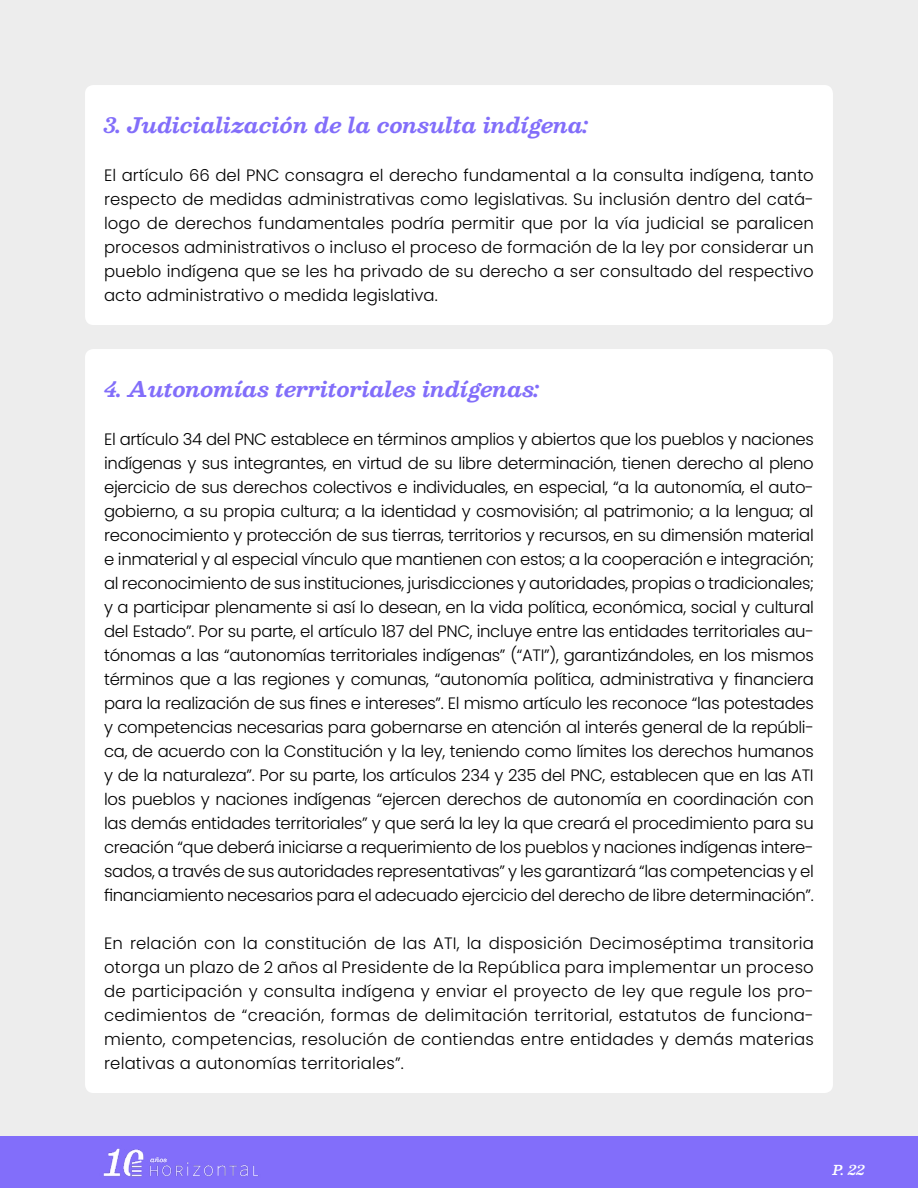
<style>
.page{position:relative;width:918px;height:1188px;background:#fff}
.page>*{position:absolute;margin:0;border:0;box-sizing:border-box;transform-origin:0 0}
.t1{font:italic 700 21px "Besley";color:#826efa}
.t2{font:300 16.5px/24px "Poppins";color:#000;text-align:justify}
.t3{font:italic 600 13.5px "Besley";color:#fff}
</style>
<div class="page">
<div style="left:0;top:0;width:918px;height:1142px;background:#ededed"></div>
<div style="left:0;top:1136px;width:918px;height:52px;background:#826efa"></div>
<img style="left:103px;top:1148px;width:156px;height:29px">
<div style="left:85px;top:85px;width:748px;height:240px;background:#fff;border-radius:9px"></div>
<div style="left:85px;top:349px;width:748px;height:744px;background:#fff;border-radius:9px"></div>
<p class="t1" style="left:104px;top:111px;width:485px">3. Judicialización de la consulta indígena:</p>
<p class="t2" style="left:104px;top:163px;width:711px">El artículo 66 del PNC consagra el derecho fundamental a la consulta indígena, tanto respecto de medidas administrativas como legislativas. Su inclusión dentro del catá&shy;logo de derechos fundamentales podría permitir que por la vía judicial se paralicen procesos administrativos o incluso el proceso de formación de la ley por considerar un pueblo indígena que se les ha privado de su derecho a ser consultado del respectivo acto administrativo o medida legislativa.</p>
<p class="t1" style="left:104px;top:375px;width:436px">4. Autonomías territoriales indígenas:</p>
<p class="t2" style="left:104px;top:427px;width:711px">El artículo 34 del PNC establece en términos amplios y abiertos que los pueblos y naciones indígenas y sus integrantes, en virtud de su libre determinación, tienen derecho al pleno ejercicio de sus derechos colectivos e individuales, en especial, “a la autonomía, el auto&shy;gobierno, a su propia cultura; a la identidad y cosmovisión; al patrimonio; a la lengua; al reconocimiento y protección de sus tierras, territorios y recursos, en su dimensión material e inmaterial y al especial vínculo que mantienen con estos; a la cooperación e integración; al reconocimiento de sus instituciones, jurisdicciones y autoridades, propias o tradicionales; y a participar plenamente si así lo desean, en la vida política, económica, social y cultural del Estado”. Por su parte, el artículo 187 del PNC, incluye entre las entidades territoriales au&shy;tónomas a las “autonomías territoriales indígenas” (“ATI”), garantizándoles, en los mismos términos que a las regiones y comunas, “autonomía política, administrativa y financiera para la realización de sus fines e intereses”. El mismo artículo les reconoce “las potestades y competencias necesarias para gobernarse en atención al interés general de la repúbli&shy;ca, de acuerdo con la Constitución y la ley, teniendo como límites los derechos humanos y de la naturaleza”. Por su parte, los artículos 234 y 235 del PNC, establecen que en las ATI los pueblos y naciones indígenas “ejercen derechos de autonomía en coordinación con las demás entidades territoriales” y que será la ley la que creará el procedimiento para su creación “que deberá iniciarse a requerimiento de los pueblos y naciones indígenas intere&shy;sados, a través de sus autoridades representativas” y les garantizará “las competencias y el financiamiento necesarios para el adecuado ejercicio del derecho de libre determinación”.</p>
<p class="t2" style="left:104px;top:932px;width:711px">En relación con la constitución de las ATI, la disposición Decimoséptima transitoria otorga un plazo de 2 años al Presidente de la República para implementar un proceso de participación y consulta indígena y enviar el proyecto de ley que regule los pro&shy;cedimientos de “creación, formas de delimitación territorial, estatutos de funciona&shy;miento, competencias, resolución de contiendas entre entidades y demás materias relativas a autonomías territoriales”.</p>
<p class="t3" style="left:833px;top:1161px;width:34px">P. 22</p>
</div>
